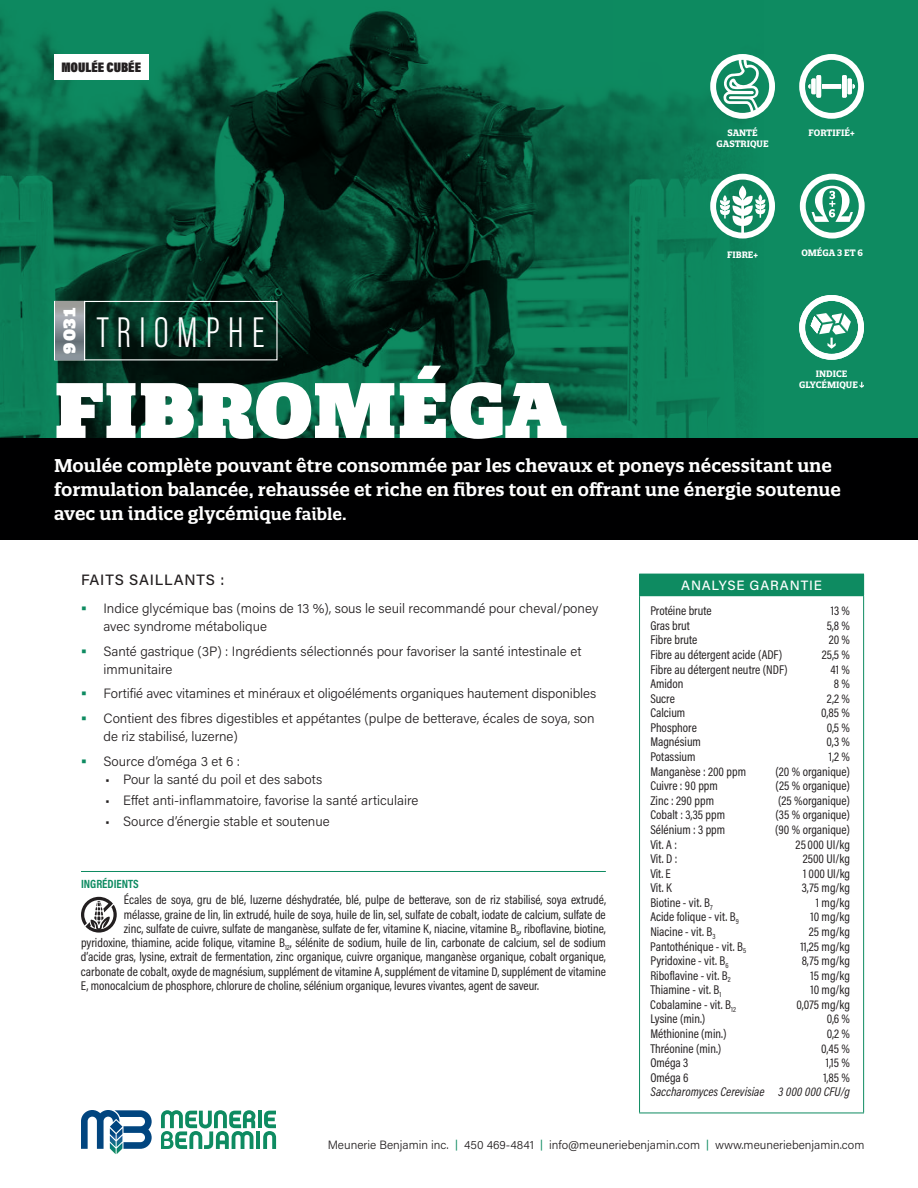
<style>
.page{position:relative;width:918px;height:1188px;background:#fff}
.page>*{position:absolute;margin:0;border:0;box-sizing:border-box;transform-origin:0 0}
.t1{font:900 76.2px "Quatro Slab";letter-spacing:.005em;color:#fff}
.t2{font:300 44.4px "Acumin Pro Extra Cond";letter-spacing:.18em;color:#fff}
.t3{font:600 18px/24px "Quatro Slab";color:#fff}
.t4{font:900 16.5px "Quatro Slab";color:#fff}
.t5{font:500 15px "Acumin Pro";letter-spacing:.055em;color:#231f20}
.t6{font:900 14.1px "Acumin Pro Cond";color:#231f20}
.t7{font:300 13.5px/18.8px "Acumin Pro";color:#231f20}
.t8{font:500 13.5px "Acumin Pro";letter-spacing:.055em;color:#fff}
.t9{font:12.75px "Acumin Pro Cond";color:#231f20}
.t10{font:italic 12.75px "Acumin Pro Cond";color:#231f20}
.t11{font:300 12px "Acumin Pro";color:#231f20}
.t12{font:700 12px "Acumin Pro Cond";color:#0e8b61}
.t13{font:700 9px/10.5px "Quatro Slab";color:#fff;scale:.95 1}
.s1{font-size:16.5px}
.s2{font-family:"Acumin Variable Concept";font-weight:400;color:#0e8b61}
.s3{font-family:"Raleway";font-weight:500;color:#0e8b61}
</style>
<div class="page">
<svg style="left:0;top:0;width:918px;height:438px;background:#096144"></svg>
<svg style="left:81px;top:1110px;width:71px;height:44px"></svg>
<hr style="left:258px;top:1111px;width:4px;height:17px;background:#0e8b61">
<svg style="left:161px;top:1110px;width:94px;height:39px"></svg>
<hr style="left:256px;top:1131px;width:4px;height:18px;background:#0e8b61">
<svg style="left:263px;top:1111px;width:13px;height:38px"></svg>
<div style="left:54px;top:301px;width:31px;height:59px;border:1px solid #fff"></div>
<div style="left:84px;top:301px;width:194px;height:59px;border:1px solid #fff"></div>
<svg style="left:55px;top:302px;width:29px;height:57px;background:#8b9197"></svg>
<svg style="left:799px;top:54px;width:65px;height:65px"></svg>
<svg style="left:710px;top:174px;width:65px;height:65px"></svg>
<svg style="left:800px;top:174px;width:65px;height:65px"></svg>
<svg style="left:859px;top:382px;width:5px;height:6px"></svg>
<svg style="left:799px;top:295px;width:65px;height:65px"></svg>
<div style="left:640px;top:574px;width:224px;height:22px;background:#0e8b61"></div>
<hr style="left:639px;top:596px;width:1px;height:517px;background:#0e8b61">
<hr style="left:863px;top:596px;width:1px;height:517px;background:#0e8b61">
<hr style="left:639px;top:1113px;width:225px;height:1px;background:#0e8b61">
<svg style="left:639px;top:574px;width:1px;height:21px"></svg>
<hr style="left:639px;top:595px;width:225px;height:1px;background:#0e8b61">
<svg style="left:710px;top:54px;width:65px;height:65px"></svg>
<div style="left:54px;top:54px;width:95px;height:25px;background:#fff"></div>
<div style="left:0;top:438px;width:918px;height:102px;background:#000001"></div>
<hr style="left:81px;top:871px;width:525px;height:1px;background:#0e8b61">
<svg style="left:81px;top:897px;width:36px;height:36px"></svg>
<p class="t6" style="left:61px;top:58px;width:81px">MOULÉE CUBÉE</p>
<p class="t4" style="left:59px;top:354px;width:47px;rotate:-90deg">9031</p>
<h2 class="t2" style="left:97px;top:305px;width:169px">TRIOMPHE</h2>
<h1 class="t1" style="left:54px;top:362px;width:513px">FIBROMÉGA</h1>
<p class="t13" style="left:717px;top:128px;width:56px;text-align:center">SANTÉ<br>GASTRIQUE</p>
<p class="t13" style="left:809px;top:128px;width:50px">FORTIFIÉ+</p>
<p class="t13" style="left:727px;top:249px;width:34px">FIBRE+</p>
<p class="t13" style="left:801px;top:248px;width:66px">OMÉGA 3 ET 6</p>
<p class="t13" style="left:799px;top:369px;width:63px;text-indent:17px">INDICE<br>GLYCÉMIQUE</p>
<h3 class="t3" style="left:54px;top:453px;width:789px">Moulée complète pouvant être consommée par les chevaux et poneys nécessitant une formulation balancée, rehaussée et riche en fibres tout en offrant une énergie soutenue avec un indice glycémiq<span class="s1">ue faible.</span></h3>
<p class="t5" style="left:81px;top:569px;width:145px">FAITS SAILLANTS :</p>
<p class="t7" style="left:104px;top:598px;width:496px;text-indent:-23px"><span class="s2">•</span> Indice glycémique bas (moins de 13 %), sous le seuil recommandé pour cheval/poney avec syndrome métabolique</p>
<p class="t7" style="left:104px;top:641px;width:479px;text-indent:-23px"><span class="s2">•</span> Santé gastrique (3P) : Ingrédients sélectionnés pour favoriser la santé intestinale et immunitaire</p>
<p class="t7" style="left:81px;top:684px;width:517px"><span class="s2">•</span> Fortifié avec vitamines et minéraux et oligoéléments organiques hautement disponibles</p>
<p class="t7" style="left:104px;top:708px;width:493px;text-indent:-23px"><span class="s2">•</span> Contient des fibres digestibles et appétantes (pulpe de betterave, écales de soya, son de riz stabilisé, luzerne)</p>
<p class="t7" style="left:81px;top:751px;width:161px"><span class="s2">•</span> Source d’oméga 3 et 6 :</p>
<p class="t7" style="left:105px;top:770px;width:219px">• Pour la santé du poil et des sabots</p>
<p class="t7" style="left:105px;top:791px;width:315px">• Effet anti-inflammatoire, favorise la santé articulaire</p>
<p class="t7" style="left:105px;top:812px;width:226px">• Source d’énergie stable et soutenue</p>
<p class="t12" style="left:81px;top:876px;width:59px">INGRÉDIENTS</p>
<p class="t9" style="left:124px;top:892px;width:484px">Écales de soya, gru de blé, luzerne déshydratée, blé, pulpe de betterave, son de riz stabilisé, soya extrudé,</p>
<p class="t9" style="left:124px;top:906px;width:483px">mélasse, graine de lin, lin extrudé, huile de soya, huile de lin, sel, sulfate de cobalt, iodate de calcium, sulfate de</p>
<p class="t9" style="left:124px;top:920px;width:483px">zinc, sulfate de cuivre, sulfate de manganèse, sulfate de fer, vitamine K, niacine, vitamine B<sub>5</sub>, riboflavine, biotine,</p>
<p class="t9" style="left:81px;top:934px;width:526px">pyridoxine, thiamine, acide folique, vitamine B<sub>12</sub>, sélénite de sodium, huile de lin, carbonate de calcium, sel de sodium</p>
<p class="t9" style="left:81px;top:949px;width:526px">d’acide gras, lysine, extrait de fermentation, zinc organique, cuivre organique, manganèse organique, cobalt organique,</p>
<p class="t9" style="left:81px;top:963px;width:526px">carbonate de cobalt, oxyde de magnésium, supplément de vitamine A, supplément de vitamine D, supplément de vitamine</p>
<p class="t9" style="left:81px;top:977px;width:460px">E, monocalcium de phosphore, chlorure de choline, sélénium organique, levures vivantes, agent de saveur.</p>
<p class="t8" style="left:681px;top:575px;width:142px">ANALYSE GARANTIE</p>
<p class="t9" style="left:650px;top:603px;width:63px">Protéine brute</p>
<p class="t9" style="left:831px;top:603px;width:21px">13 %</p>
<p class="t9" style="left:650px;top:617px;width:41px">Gras brut</p>
<p class="t9" style="left:827px;top:617px;width:25px">5,8 %</p>
<p class="t9" style="left:650px;top:632px;width:49px">Fibre brute</p>
<p class="t9" style="left:829px;top:632px;width:23px">20 %</p>
<p class="t9" style="left:650px;top:646px;width:134px">Fibre au détergent acide (ADF)</p>
<p class="t9" style="left:822px;top:646px;width:30px">25,5 %</p>
<p class="t9" style="left:650px;top:661px;width:139px">Fibre au détergent neutre (NDF)</p>
<p class="t9" style="left:831px;top:661px;width:21px">41 %</p>
<p class="t9" style="left:650px;top:675px;width:35px">Amidon</p>
<p class="t9" style="left:834px;top:675px;width:18px">8 %</p>
<p class="t9" style="left:650px;top:690px;width:26px">Sucre</p>
<p class="t9" style="left:827px;top:690px;width:25px">2,2 %</p>
<p class="t9" style="left:650px;top:705px;width:36px">Calcium</p>
<p class="t9" style="left:821px;top:705px;width:30px">0,85 %</p>
<p class="t9" style="left:650px;top:719px;width:48px">Phosphore</p>
<p class="t9" style="left:827px;top:719px;width:25px">0,5 %</p>
<p class="t9" style="left:650px;top:734px;width:52px">Magnésium</p>
<p class="t9" style="left:827px;top:734px;width:25px">0,3 %</p>
<p class="t9" style="left:650px;top:748px;width:47px">Potassium</p>
<p class="t9" style="left:829px;top:748px;width:23px">1,2 %</p>
<p class="t9" style="left:650px;top:763px;width:97px">Manganèse : 200 ppm</p>
<p class="t9" style="left:775px;top:763px;width:76px">(20 % organique)</p>
<p class="t9" style="left:650px;top:778px;width:69px">Cuivre : 90 ppm</p>
<p class="t9" style="left:776px;top:778px;width:76px">(25 % organique)</p>
<p class="t9" style="left:650px;top:792px;width:65px">Zinc : 290 ppm</p>
<p class="t9" style="left:778px;top:792px;width:74px">(25 %organique)</p>
<p class="t9" style="left:650px;top:807px;width:76px">Cobalt : 3,35 ppm</p>
<p class="t9" style="left:776px;top:807px;width:76px">(35 % organique)</p>
<p class="t9" style="left:650px;top:821px;width:76px">Sélénium : 3 ppm</p>
<p class="t9" style="left:775px;top:821px;width:76px">(90 % organique)</p>
<p class="t9" style="left:650px;top:836px;width:28px">Vit. A :</p>
<p class="t9" style="left:796px;top:836px;width:56px">25 000 UI/kg</p>
<p class="t9" style="left:650px;top:850px;width:29px">Vit. D :</p>
<p class="t9" style="left:803px;top:850px;width:49px">2500 UI/kg</p>
<p class="t9" style="left:650px;top:865px;width:22px">Vit. E</p>
<p class="t9" style="left:803px;top:865px;width:48px">1 000 UI/kg</p>
<p class="t9" style="left:650px;top:880px;width:23px">Vit. K</p>
<p class="t9" style="left:802px;top:880px;width:50px">3,75 mg/kg</p>
<p class="t9" style="left:650px;top:894px;width:64px">Biotine - vit. B<sub>7</sub></p>
<p class="t9" style="left:816px;top:894px;width:36px">1 mg/kg</p>
<p class="t9" style="left:650px;top:909px;width:90px">Acide folique - vit. B<sub>9</sub></p>
<p class="t9" style="left:811px;top:909px;width:41px">10 mg/kg</p>
<p class="t9" style="left:650px;top:923px;width:67px">Niacine - vit. B<sub>3</sub></p>
<p class="t9" style="left:809px;top:923px;width:43px">25 mg/kg</p>
<p class="t9" style="left:650px;top:938px;width:97px">Pantothénique - vit. B<sub>5</sub></p>
<p class="t9" style="left:801px;top:938px;width:51px">11,25 mg/kg</p>
<p class="t9" style="left:650px;top:952px;width:80px">Pyridoxine - vit. B<sub>6</sub></p>
<p class="t9" style="left:802px;top:952px;width:50px">8,75 mg/kg</p>
<p class="t9" style="left:650px;top:967px;width:82px">Riboflavine - vit. B<sub>2</sub></p>
<p class="t9" style="left:811px;top:967px;width:41px">15 mg/kg</p>
<p class="t9" style="left:650px;top:982px;width:73px">Thiamine - vit. B<sub>1</sub></p>
<p class="t9" style="left:811px;top:982px;width:41px">10 mg/kg</p>
<p class="t9" style="left:650px;top:996px;width:87px">Cobalamine - vit. B<sub>12</sub></p>
<p class="t9" style="left:796px;top:996px;width:55px">0,075 mg/kg</p>
<p class="t9" style="left:650px;top:1011px;width:57px">Lysine (min.)</p>
<p class="t9" style="left:827px;top:1011px;width:25px">0,6 %</p>
<p class="t9" style="left:650px;top:1025px;width:78px">Méthionine (min.)</p>
<p class="t9" style="left:827px;top:1025px;width:25px">0,2 %</p>
<p class="t9" style="left:650px;top:1040px;width:73px">Thréonine (min.)</p>
<p class="t9" style="left:821px;top:1040px;width:30px">0,45 %</p>
<p class="t9" style="left:650px;top:1055px;width:40px">Oméga 3</p>
<p class="t9" style="left:826px;top:1055px;width:26px">1,15 %</p>
<p class="t9" style="left:650px;top:1069px;width:40px">Oméga 6</p>
<p class="t9" style="left:824px;top:1069px;width:28px">1,85 %</p>
<p class="t10" style="left:650px;top:1084px;width:201px">Saccharomyces Cerevisiae 3 000 000 CFU/g</p>
<p class="t11" style="left:328px;top:1137px;width:538px">Meunerie Benjamin inc. <span class="s3">|</span> 450 469-4841 <span class="s3">|</span> info@meuneriebenjamin.com <span class="s3">|</span> www.meuneriebenjamin.com</p>
</div>
